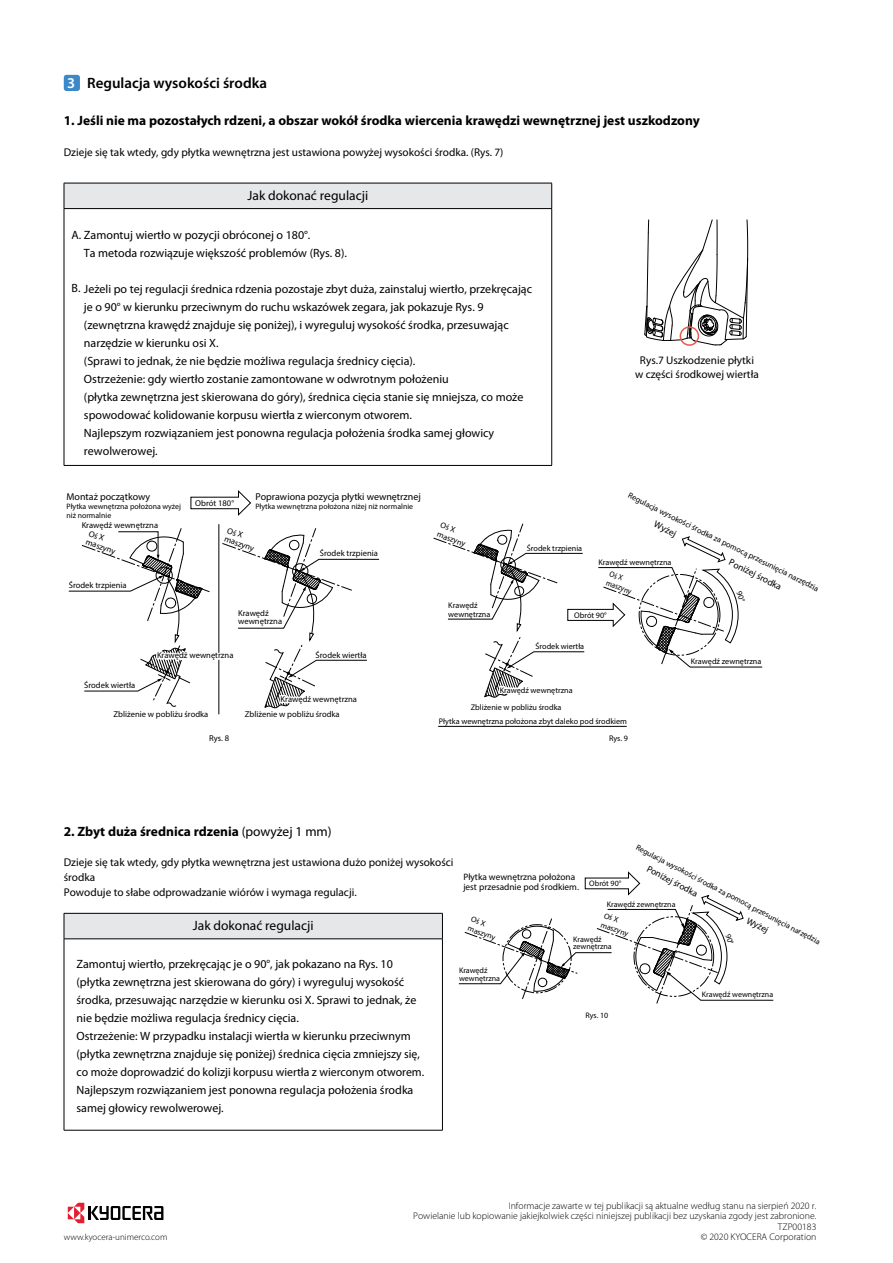
<style>
.page{position:relative;width:893px;height:1263px;background:#fff}
.page>*{position:absolute;margin:0;border:0;box-sizing:border-box;transform-origin:0 0}
.t1{font:600 15px "Myriad Pro";color:#000}
.t2{font:700 13.5px "Myriad Pro";color:#000}
.t3{font:13.5px "Myriad Pro";color:#000}
.t4{font:12px/18px "Myriad Pro";color:#000}
.t5{font:11.25px/15px "Myriad Pro";color:#000;text-align:center}
.t6{font:10.05px "Myriad Pro";color:#000}
.t7{font:300 9.75px/10.5px "Myriad Pro";color:#000;text-align:right}
.t8{font:9.45px "Myriad Pro";color:#000}
.t9{font:9.3px/10.6px "Myriad Pro";color:#000}
.t10{font:300 9px "Myriad Pro";color:#000}
.t11{font:8.55px/8.6px "Myriad Pro";color:#000}
.t12{font:8.1px/14.2px "Myriad Pro";color:#000}
.t13{font:8.1px/9.8px "Myriad Pro";color:#000;scale:.9 1}
.t14{font:7.95px/7.9px "Myriad Pro";color:#000}
.t15{font:7.8px/8.6px "Myriad Pro";color:#000}
.s1{color:#fff}
.s2{font-weight:400}
</style>
<div class="page">
<hr style="left:218px;top:524px;width:1px;height:190px;background:#000">
<svg style="left:190px;top:490px;width:61px;height:26px"></svg>
<svg style="left:68px;top:526px;width:311px;height:189px"></svg>
<hr style="left:438px;top:726px;width:189px;height:1px;background:#000">
<svg style="left:644px;top:219px;width:104px;height:127px"></svg>
<div style="left:680px;top:326px;width:19px;height:20px;border:2px solid #e75a4c;border-radius:50%"></div>
<div style="left:64px;top:183px;width:488px;height:26px;background:#e6e7e8"></div>
<svg style="left:64px;top:184px;width:1px;height:24px"></svg>
<svg style="left:551px;top:184px;width:1px;height:24px"></svg>
<hr style="left:64px;top:208px;width:488px;height:1px;background:#000">
<hr style="left:64px;top:209px;width:1px;height:256px;background:#000">
<hr style="left:551px;top:209px;width:1px;height:256px;background:#000">
<hr style="left:64px;top:183px;width:488px;height:1px;background:#000">
<hr style="left:64px;top:465px;width:488px;height:1px;background:#000">
<div style="left:64px;top:913px;width:378px;height:26px;background:#e6e7e8"></div>
<svg style="left:64px;top:914px;width:1px;height:24px"></svg>
<svg style="left:442px;top:914px;width:1px;height:24px"></svg>
<hr style="left:64px;top:938px;width:379px;height:1px;background:#000">
<hr style="left:64px;top:939px;width:1px;height:191px;background:#000">
<hr style="left:442px;top:939px;width:1px;height:191px;background:#000">
<hr style="left:64px;top:913px;width:379px;height:1px;background:#000">
<hr style="left:64px;top:1130px;width:379px;height:1px;background:#000">
<div style="left:64px;top:75px;width:16px;height:16px;background:#3c89c9;border-radius:3px"></div>
<svg style="left:68px;top:1203px;width:95px;height:20px"></svg>
<svg style="left:458px;top:871px;width:316px;height:133px"></svg>
<svg style="left:433px;top:523px;width:330px;height:175px"></svg>
<p class="t1" style="left:67px;top:75px;width:201px"><span class="s1">3</span> Regulacja wysokości środka</p>
<p class="t2" style="left:64px;top:112px;width:637px">1. Jeśli nie ma pozostałych rdzeni, a obszar wokół środka wiercenia krawędzi wewnętrznej jest uszkodzony</p>
<p class="t5" style="left:64px;top:145px;width:441px">Dzieje się tak wtedy, gdy płytka wewnętrzna jest ustawiona powyżej wysokości środka. (Rys. 7)</p>
<p class="t3" style="left:247px;top:188px;width:122px">Jak dokonać regulacji</p>
<p class="t4" style="left:84px;top:226px;width:265px;text-indent:-12px">A. Zamontuj wiertło w pozycji obróconej o 180°.<br>Ta metoda rozwiązuje większość problemów (Rys. 8).</p>
<p class="t4" style="left:84px;top:280px;width:450px;text-indent:-12px">B. Jeżeli po tej regulacji średnica rdzenia pozostaje zbyt duża, zainstaluj wiertło, przekręcając je o 90° w kierunku przeciwnym do ruchu wskazówek zegara, jak pokazuje Rys. 9 (zewnętrzna krawędź znajduje się poniżej), i wyreguluj wysokość środka, przesuwając narzędzie w kierunku osi X.<br>(Sprawi to jednak, że nie będzie możliwa regulacja średnicy cięcia).<br>Ostrzeżenie: gdy wiertło zostanie zamontowane w odwrotnym położeniu<br>(płytka zewnętrzna jest skierowana do góry), średnica cięcia stanie się mniejsza, co może spowodować kolidowanie korpusu wiertła z wierconym otworem.<br>Najlepszym rozwiązaniem jest ponowna regulacja położenia środka samej głowicy rewolwerowej.</p>
<p class="t6" style="left:67px;top:490px;width:85px">Montaż początkowy</p>
<p class="t15" style="left:67px;top:502px;width:116px">Płytka wewnętrzna położona wyżej niż normalnie</p>
<p class="t11" style="left:195px;top:499px;width:40px">Obrót 180°</p>
<p class="t6" style="left:255px;top:490px;width:167px">Poprawiona pozycja płytki wewnętrznej</p>
<p class="t15" style="left:255px;top:502px;width:159px">Płytka wewnętrzna położona niżej niż normalnie</p>
<p class="t11" style="left:82px;top:520px;width:78px">Krawędź wewnętrzna</p>
<p class="t11" style="left:91px;top:529px;width:33px;rotate:20deg">Oś X maszyny</p>
<p class="t11" style="left:229px;top:526px;width:33px;rotate:20deg">Oś X maszyny</p>
<p class="t11" style="left:320px;top:549px;width:59px">Środek trzpienia</p>
<p class="t12" style="left:442px;top:520px;width:31px;line-height:9.8px;rotate:20deg">Oś X maszyny</p>
<p class="t12" style="left:527px;top:541px;width:57px">Środek trzpienia</p>
<p class="t11" style="left:69px;top:581px;width:59px">Środek trzpienia</p>
<p class="t5" style="left:635px;top:354px;width:125px;line-height:13.5px">Rys.7 Uszkodzenie płytki w części środkowej wiertła</p>
<p class="t12" style="left:632px;top:489px;width:213px;rotate:26deg">Regulacja wysokości środka za pomocą przesunięcia narzędzia</p>
<p class="t8" style="left:657px;top:518px;width:25px;rotate:27deg">Wyżej</p>
<p class="t8" style="left:732px;top:556px;width:59px;rotate:27deg">Poniżej środka</p>
<p class="t12" style="left:598px;top:555px;width:75px">Krawędź wewnętrzna</p>
<p class="t13" style="left:611px;top:569px;width:31px;rotate:20deg">Oś X maszyny</p>
<p class="t11" style="left:238px;top:608px;width:46px">Krawędź wewnętrzna</p>
<p class="t11" style="left:157px;top:651px;width:78px">Krawędź wewnętrzna</p>
<p class="t11" style="left:316px;top:651px;width:53px">Środek wiertła</p>
<p class="t11" style="left:84px;top:681px;width:53px">Środek wiertła</p>
<p class="t11" style="left:113px;top:710px;width:96px">Zbliżenie w pobliżu środka</p>
<p class="t11" style="left:209px;top:734px;width:21px">Rys. 8</p>
<p class="t11" style="left:245px;top:691px;width:114px;line-height:15.1px;text-indent:36px">Krawędź wewnętrzna<br>Zbliżenie w pobliżu środka</p>
<p class="t2" style="left:64px;top:822px;width:269px">2. Zbyt duża średnica rdzenia <span class="s2">(powyżej 1 mm)</span></p>
<p class="t12" style="left:448px;top:602px;width:44px;line-height:8.1px">Krawędź wewnętrzna</p>
<p class="t12" style="left:574px;top:608px;width:34px">Obrót 90°</p>
<p class="t12" style="left:535px;top:639px;width:50px">Środek wiertła</p>
<p class="t12" style="left:500px;top:683px;width:75px">Krawędź wewnętrzna</p>
<p class="t12" style="left:439px;top:700px;width:190px;text-indent:32px">Zbliżenie w pobliżu środka<br>Płytka wewnętrzna położona zbyt daleko pod środkiem</p>
<p class="t12" style="left:609px;top:731px;width:21px">Rys. 9</p>
<p class="t12" style="left:691px;top:654px;width:72px">Krawędź zewnętrzna</p>
<p class="t14" style="left:639px;top:842px;width:208px;rotate:28deg">Regulacja wysokości środka za pomocą przesunięcia narzędzia</p>
<p class="t5" style="left:64px;top:855px;width:391px;text-align:left">Dzieje się tak wtedy, gdy płytka wewnętrzna jest ustawiona dużo poniżej wysokości środka<br>Powoduje to słabe odprowadzanie wiórów i wymaga regulacji.</p>
<p class="t9" style="left:650px;top:863px;width:58px;rotate:28deg">Poniżej środka</p>
<p class="t9" style="left:463px;top:871px;width:117px">Płytka wewnętrzna położona jest przesadnie pod środkiem.</p>
<p class="t14" style="left:589px;top:879px;width:34px">Obrót 90°</p>
<p class="t14" style="left:607px;top:900px;width:70px">Krawędź zewnętrzna</p>
<p class="t14" style="left:473px;top:914px;width:30px;line-height:9.6px;rotate:20deg">Oś X maszyny</p>
<p class="t14" style="left:606px;top:910px;width:30px;line-height:9.6px;rotate:20deg">Oś X maszyny</p>
<p class="t9" style="left:750px;top:915px;width:25px;rotate:28deg">Wyżej</p>
<p class="t3" style="left:193px;top:918px;width:122px">Jak dokonać regulacji</p>
<p class="t4" style="left:77px;top:955px;width:349px">Zamontuj wiertło, przekręcając je o 90°, jak pokazano na Rys. 10 (płytka zewnętrzna jest skierowana do góry) i wyreguluj wysokość środka, przesuwając narzędzie w kierunku osi X. Sprawi to jednak, że nie będzie możliwa regulacja średnicy cięcia.<br>Ostrzeżenie: W przypadku instalacji wiertła w kierunku przeciwnym (płytka zewnętrzna znajduje się poniżej) średnica cięcia zmniejszy się, co może doprowadzić do kolizji korpusu wiertła z wierconym otworem.<br>Najlepszym rozwiązaniem jest ponowna regulacja położenia środka samej głowicy rewolwerowej.</p>
<p class="t14" style="left:573px;top:935px;width:40px">Krawędź zewnętrzna</p>
<p class="t14" style="left:459px;top:966px;width:43px">Krawędź wewnętrzna</p>
<p class="t14" style="left:702px;top:990px;width:73px">Krawędź wewnętrzna</p>
<p class="t14" style="left:586px;top:1011px;width:24px">Rys. 10</p>
<p class="t7" style="left:413px;top:1200px;width:405px">Informacje zawarte w tej publikacji są aktualne według stanu na sierpień 2020 r.<br>Powielanie lub kopiowanie jakiejkolwiek części niniejszej publikacji bez uzyskania zgody jest zabronione.<br>TZP00183</p>
<p class="t10" style="left:64px;top:1232px;width:105px">www.kyocera-unimerco.com</p>
<p class="t7" style="left:701px;top:1232px;width:117px">© 2020 KYOCERA Corporation</p>
</div>
